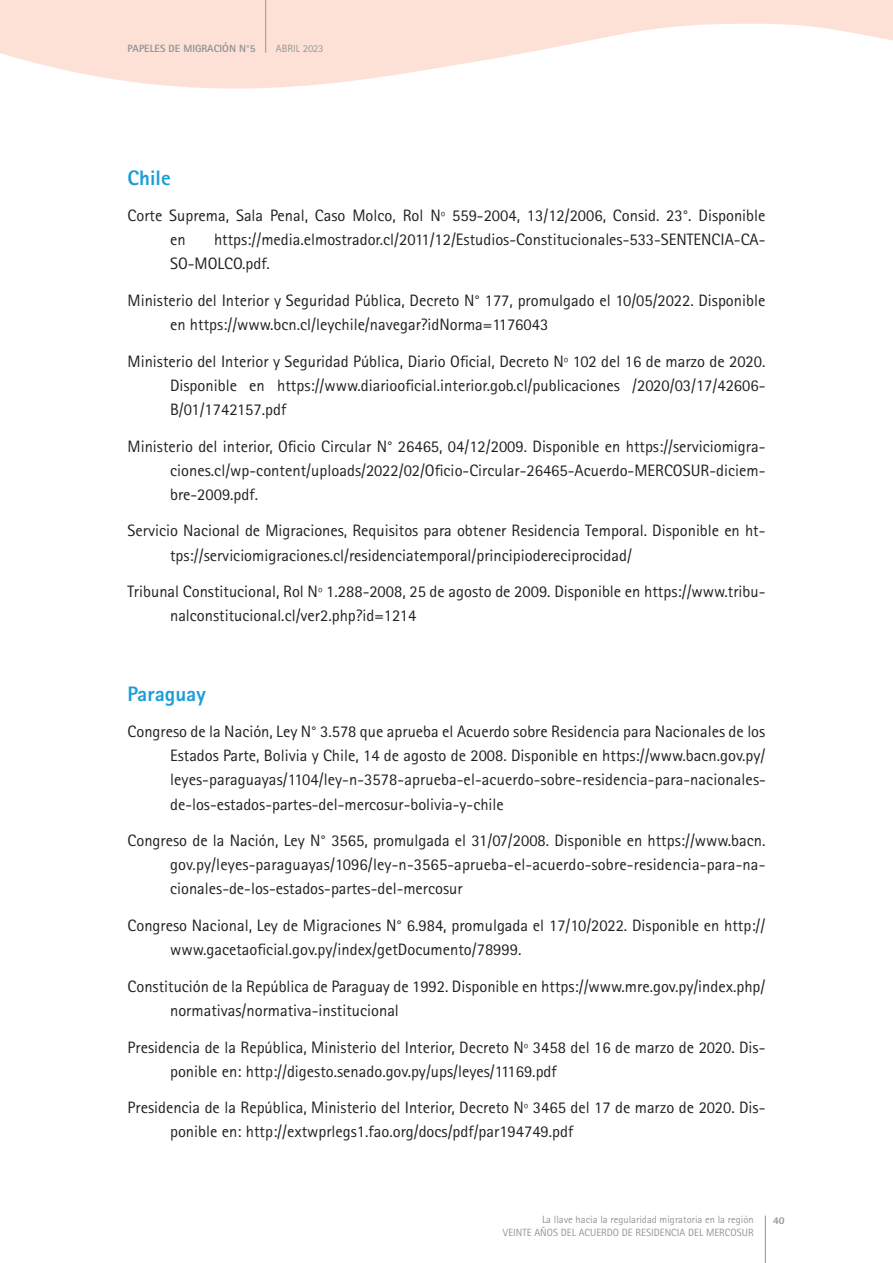
<style>
.page{position:relative;width:893px;height:1263px;background:#fff}
.page>*{position:absolute;margin:0;border:0;box-sizing:border-box;transform-origin:0 0}
.t1{font:800 21px "Rotis Sans Serif Std";color:#1b9dd9}
.t2{font:16.5px/24px "Rotis Sans Serif Std";color:#231f20}
.t3{font:10.5px/12.6px "Rotis Sans Serif Std";color:#939598;text-align:right}
.t4{font:800 10.5px "Rotis Sans Serif Std";color:#939598}
</style>
<div class="page">
<svg style="left:0;top:0;width:893px;height:89px;fill:#fde1d7"></svg>
<hr style="left:265px;top:0;width:1px;height:53px;background:#939598">
<hr style="left:765px;top:1215px;width:1px;height:48px;background:#939598">
<p class="t4" style="left:128px;top:42px;width:130px">PAPELES DE MIGRACIÓN N°5</p>
<p class="t3" style="left:276px;top:42px;width:49px">ABRIL 2023</p>
<p class="t1" style="left:128px;top:164px;width:45px">Chile</p>
<p class="t2" style="left:170px;top:204px;width:597px;text-indent:-43px">Corte Suprema, Sala Penal, Caso Molco, Rol Nº 559-2004, 13/12/2006, Consid. 23°. Disponible en</p>
<p class="t2" style="left:170px;top:228px;width:597px;text-indent:44px">https://media.elmostrador.cl/2011/12/Estudios-Constitucionales-533-SENTENCIA-CA-<br>SO-MOLCO.pdf.</p>
<p class="t2" style="left:170px;top:288px;width:597px;text-indent:-43px">Ministerio del Interior y Seguridad Pública, Decreto N° 177, promulgado el 10/05/2022. Disponible en https://www.bcn.cl/leychile/navegar?idNorma=1176043</p>
<p class="t2" style="left:170px;top:349px;width:597px;text-align:justify;text-indent:-43px">Ministerio del Interior y Seguridad Pública, Diario Oficial, Decreto Nº 102 del 16 de marzo de 2020.<br>Disponible en https://www.diariooficial.interior.gob.cl/publicaciones /2020/03/17/42606- B/01/1742157.pdf</p>
<p class="t2" style="left:170px;top:434px;width:597px;text-align:justify;text-indent:-43px">Ministerio del interior, Oficio Circular N° 26465, 04/12/2009. Disponible en https://serviciomigra&shy;ciones.cl/wp-content/uploads/2022/02/Oficio-Circular-26465-Acuerdo-MERCOSUR-diciem&shy;bre-2009.pdf.</p>
<p class="t2" style="left:170px;top:519px;width:597px;text-indent:-43px">Servicio Nacional de Migraciones, Requisitos para obtener Residencia Temporal. Disponible en ht&shy;tps://serviciomigraciones.cl/residenciatemporal/principiodereciprocidad/</p>
<p class="t2" style="left:170px;top:580px;width:597px;text-indent:-43px">Tribunal Constitucional, Rol Nº 1.288-2008, 25 de agosto de 2009. Disponible en https://www.tribu&shy;nalconstitucional.cl/ver2.php?id=1214</p>
<p class="t1" style="left:128px;top:680px;width:80px">Paraguay</p>
<p class="t2" style="left:170px;top:720px;width:597px;text-align:justify;text-indent:-43px">Congreso de la Nación, Ley N° 3.578 que aprueba el Acuerdo sobre Residencia para Nacionales de los Estados Parte, Bolivia y Chile, 14 de agosto de 2008. Disponible en https://www.bacn.gov.py/ leyes-paraguayas/1104/ley-n-3578-aprueba-el-acuerdo-sobre-residencia-para-nacionales&shy;de-los-estados-partes-del-mercosur-bolivia-y-chile</p>
<p class="t2" style="left:170px;top:828px;width:597px;text-align:justify;text-indent:-43px">Congreso de la Nación, Ley N° 3565, promulgada el 31/07/2008. Disponible en https://www.bacn. gov.py/leyes-paraguayas/1096/ley-n-3565-aprueba-el-acuerdo-sobre-residencia-para-na&shy;cionales-de-los-estados-partes-del-mercosur</p>
<p class="t2" style="left:170px;top:913px;width:597px;text-indent:-43px">Congreso Nacional, Ley de Migraciones N° 6.984, promulgada el 17/10/2022. Disponible en http:// www.gacetaoficial.gov.py/index/getDocumento/78999.</p>
<p class="t2" style="left:170px;top:974px;width:597px;text-indent:-43px">Constitución de la República de Paraguay de 1992. Disponible en https://www.mre.gov.py/index.php/ normativas/normativa-institucional</p>
<p class="t2" style="left:170px;top:1035px;width:597px;text-indent:-43px">Presidencia de la República, Ministerio del Interior, Decreto Nº 3458 del 16 de marzo de 2020. Dis&shy;ponible en: http://digesto.senado.gov.py/ups/leyes/11169.pdf</p>
<p class="t2" style="left:170px;top:1096px;width:597px;text-indent:-43px">Presidencia de la República, Ministerio del Interior, Decreto Nº 3465 del 17 de marzo de 2020. Dis&shy;ponible en: http://extwprlegs1.fao.org/docs/pdf/par194749.pdf</p>
<p class="t3" style="left:503px;top:1213px;width:252px">La llave hacia la regularidad migratoria en la región<br>VEINTE AÑOS DEL ACUERDO DE RESIDENCIA DEL MERCOSUR</p>
<p class="t4" style="left:773px;top:1213px;width:13px">40</p>
</div>
